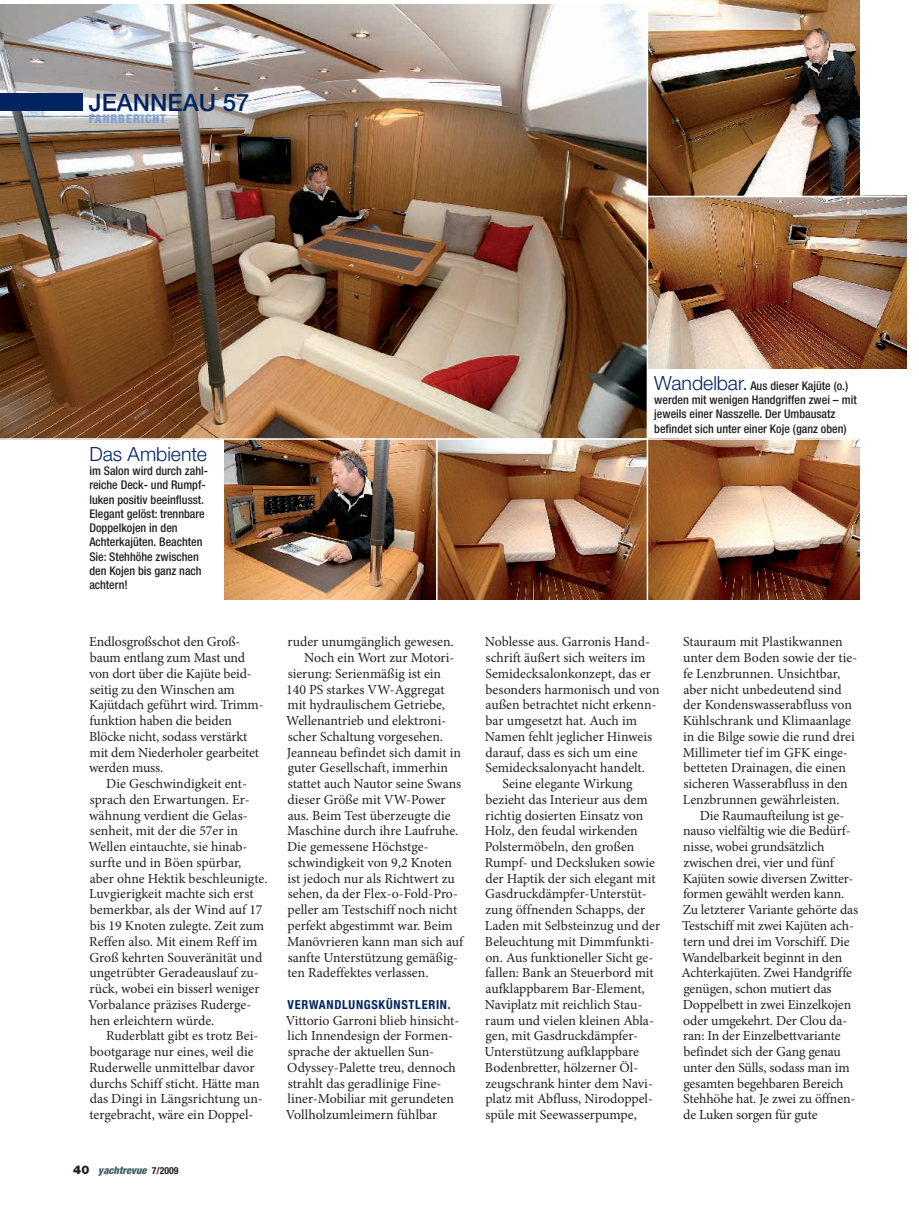
<style>
.page{position:relative;width:919px;height:1217px;background:#fff}
.page>*{position:absolute;margin:0;border:0;box-sizing:border-box;transform-origin:0 0}
.t1{font:500 24px "Helvetica Neue LT Std";color:#002462}
.t2{font:300 19.5px "Helvetica Neue LT Std";color:#002462}
.t3{font:13.8px/15.8px "Minion Pro";letter-spacing:-.005em;color:#231f20}
.t4{font:700 condensed 12.45px "Helvetica Neue LT Std";letter-spacing:.055em;color:#002462}
.t5{font:500 condensed 12px/14.2px "Helvetica Neue LT Std";color:#231f20}
.t6{font:800 condensed 12px "Helvetica Neue LT Std";letter-spacing:.075em;color:#7f9fd2}
.t7{font:italic 900 condensed 10.5px "Helvetica Neue LT Std";color:#47626e}
.s1{font-style:normal;font-stretch:normal;font-size:12px;color:#231f20}
.s2{font-weight:700;font-style:normal;font-size:9.75px;color:#231f20}
.s3{font-weight:300;font-stretch:normal;font-size:19.5px;color:#002462}
</style>
<div class="page">
<img style="left:0;top:4px;width:646px;height:434px">
<img style="left:224px;top:439px;width:635px;height:161px">
<img style="left:648px;top:197px;width:258px;height:171px">
<img style="left:648px;top:0;width:211px;height:196px">
<div style="left:0;top:94px;width:83px;height:17px;background:#002462"></div>
<hr style="left:436px;top:438px;width:1px;height:163px;background:#fff">
<hr style="left:646px;top:0;width:2px;height:601px;background:#fff">
<h1 class="t1" style="left:89px;top:88px;width:162px">JEANNEAU 57</h1>
<p class="t6" style="left:89px;top:112px;width:79px">FAHRBERICHT</p>
<h2 class="t2" style="left:89px;top:442px;width:119px">Das Ambiente</h2>
<p class="t5" style="left:89px;top:463px;width:120px">im Salon wird durch zahl&shy;reiche Deck- und Rumpf&shy;luken positiv beeinflusst.<br>Elegant gelöst: trennbare<br>Doppelkojen in den<br>Achterkajüten. Beachten<br>Sie: Stehhöhe zwischen den Kojen bis ganz nach achtern!</p>
<p class="t3" style="left:89px;top:633px;width:176px">Endlosgroßschot den Groß&shy;baum entlang zum Mast und von dort über die Kajüte beid&shy;seitig zu den Winschen am<br>Kajütdach geführt wird. Trimm&shy;funktion haben die beiden<br>Blöcke nicht, sodass verstärkt mit dem Niederholer gearbeitet werden muss.</p>
<p class="t3" style="left:88px;top:775px;width:181px;text-indent:18px">Die Geschwindigkeit ent&shy;sprach den Erwartungen. Er&shy;wähnung verdient die Gelas&shy;senheit, mit der die 57er in<br>Wellen eintauchte, sie hinab&shy;surfte und in Böen spürbar,<br>aber ohne Hektik beschleunigte.<br>Luvgierigkeit machte sich erst bemerkbar, als der Wind auf 17 bis 19 Knoten zulegte. Zeit zum<br>Reffen also. Mit einem Reff im<br>Groß kehrten Souveränität und ungetrübter Geradeauslauf zu&shy;rück, wobei ein bisserl weniger<br>Vorbalance präzises Ruderge&shy;hen erleichtern würde.</p>
<p class="t3" style="left:89px;top:1027px;width:175px;text-indent:17px">Ruderblatt gibt es trotz Bei&shy;bootgarage nur eines, weil die<br>Ruderwelle unmittelbar davor durchs Schiff sticht. Hätte man das Dingi in Längsrichtung un&shy;tergebracht, wäre ein Doppel-</p>
<p class="t7" style="left:73px;top:1164px;width:107px"><span class="s1">40</span> yachtrevue <span class="s2">7/2009</span></p>
<p class="t3" style="left:287px;top:633px;width:168px">ruder unumgänglich gewesen.</p>
<p class="t3" style="left:304px;top:649px;width:152px">Noch ein Wort zur Motori-</p>
<p class="t3" style="left:288px;top:665px;width:155px">sierung: Serienmäßig ist ein</p>
<p class="t3" style="left:286px;top:680px;width:160px">140 PS starkes VW-Aggregat</p>
<p class="t3" style="left:287px;top:696px;width:159px">mit hydraulischem Getriebe,</p>
<p class="t3" style="left:286px;top:712px;width:161px">Wellenantrieb und elektroni-</p>
<p class="t3" style="left:288px;top:728px;width:157px">scher Schaltung vorgesehen.</p>
<p class="t3" style="left:287px;top:743px;width:175px">Jeanneau befindet sich damit in</p>
<p class="t3" style="left:288px;top:759px;width:162px">guter Gesellschaft, immerhin</p>
<p class="t3" style="left:288px;top:775px;width:175px">stattet auch Nautor seine Swans</p>
<p class="t3" style="left:287px;top:791px;width:160px">dieser Größe mit VW-Power</p>
<p class="t3" style="left:288px;top:806px;width:164px">aus. Beim Test überzeugte die</p>
<p class="t3" style="left:287px;top:822px;width:173px">Maschine durch ihre Laufruhe.</p>
<p class="t3" style="left:287px;top:838px;width:143px">Die gemessene Höchstge-</p>
<p class="t3" style="left:288px;top:854px;width:166px">schwindigkeit von 9,2 Knoten</p>
<p class="t3" style="left:287px;top:869px;width:169px">ist jedoch nur als Richtwert zu</p>
<p class="t3" style="left:288px;top:885px;width:172px">sehen, da der Flex-o-Fold-Pro-</p>
<p class="t3" style="left:287px;top:901px;width:171px">peller am Testschiff noch nicht</p>
<p class="t3" style="left:287px;top:917px;width:167px">perfekt abgestimmt war. Beim</p>
<p class="t3" style="left:287px;top:932px;width:178px">Manövrieren kann man sich auf</p>
<p class="t3" style="left:288px;top:948px;width:172px">sanfte Unterstützung gemäßig-</p>
<p class="t3" style="left:287px;top:964px;width:143px">ten Radeffektes verlassen.</p>
<p class="t4" style="left:287px;top:996px;width:165px">VERWANDLUNGSKÜNSTLERIN.</p>
<p class="t3" style="left:286px;top:1011px;width:175px">Vittorio Garroni blieb hinsicht&shy;lich Innendesign der Formen&shy;sprache der aktuellen Sun-<br>Odyssey-Palette treu, dennoch strahlt das geradlinige Fine&shy;liner-Mobiliar mit gerundeten<br>Vollholzumleimern fühlbar</p>
<p class="t5" style="left:654px;top:378px;width:204px"><span class="s3">Wandelbar.</span> Aus dieser Kajüte (o.) werden mit wenigen Handgriffen zwei – mit jeweils einer Nasszelle. Der Umbausatz befindet sich unter einer Koje (ganz oben)</p>
<p class="t3" style="left:485px;top:633px;width:166px">Noblesse aus. Garronis Hand-</p>
<p class="t3" style="left:485px;top:649px;width:161px">schrift äußert sich weiters im</p>
<p class="t3" style="left:485px;top:665px;width:167px">Semidecksalonkonzept, das er</p>
<p class="t3" style="left:485px;top:680px;width:176px">besonders harmonisch und von</p>
<p class="t3" style="left:485px;top:696px;width:172px">außen betrachtet nicht erkenn-</p>
<p class="t3" style="left:485px;top:712px;width:153px">bar umgesetzt hat. Auch im</p>
<p class="t3" style="left:485px;top:728px;width:169px">Namen fehlt jeglicher Hinweis</p>
<p class="t3" style="left:485px;top:743px;width:154px">darauf, dass es sich um eine</p>
<p class="t3" style="left:485px;top:759px;width:161px">Semidecksalonyacht handelt.</p>
<p class="t3" style="left:502px;top:775px;width:132px">Seine elegante Wirkung</p>
<p class="t3" style="left:485px;top:791px;width:164px">bezieht das Interieur aus dem</p>
<p class="t3" style="left:485px;top:806px;width:159px">richtig dosierten Einsatz von</p>
<p class="t3" style="left:485px;top:822px;width:154px">Holz, den feudal wirkenden</p>
<p class="t3" style="left:485px;top:838px;width:151px">Polstermöbeln, den großen</p>
<p class="t3" style="left:485px;top:854px;width:171px">Rumpf- und Decksluken sowie</p>
<p class="t3" style="left:485px;top:869px;width:172px">der Haptik der sich elegant mit</p>
<p class="t3" style="left:485px;top:885px;width:163px">Gasdruckdämpfer-Unterstüt-</p>
<p class="t3" style="left:485px;top:901px;width:161px">zung öffnenden Schapps, der</p>
<p class="t3" style="left:485px;top:917px;width:177px">Laden mit Selbsteinzug und der</p>
<p class="t3" style="left:485px;top:932px;width:171px">Beleuchtung mit Dimmfunkti-</p>
<p class="t3" style="left:485px;top:948px;width:169px">on. Aus funktioneller Sicht ge-</p>
<p class="t3" style="left:485px;top:964px;width:170px">fallen: Bank an Steuerbord mit</p>
<p class="t3" style="left:485px;top:980px;width:161px">aufklappbarem Bar-Element,</p>
<p class="t3" style="left:485px;top:995px;width:159px">Naviplatz mit reichlich Stau-</p>
<p class="t3" style="left:485px;top:1011px;width:170px">raum und vielen kleinen Abla-</p>
<p class="t3" style="left:485px;top:1027px;width:154px">gen, mit Gasdruckdämpfer-</p>
<p class="t3" style="left:484px;top:1043px;width:156px">Unterstützung aufklappbare</p>
<p class="t3" style="left:485px;top:1058px;width:155px">Bodenbretter, hölzerner Öl-</p>
<p class="t3" style="left:485px;top:1074px;width:169px">zeugschrank hinter dem Navi-</p>
<p class="t3" style="left:485px;top:1090px;width:169px">platz mit Abfluss, Nirodoppel-</p>
<p class="t3" style="left:485px;top:1106px;width:153px">spüle mit Seewasserpumpe,</p>
<p class="t3" style="left:682px;top:633px;width:176px">Stauraum mit Plastikwannen unter dem Boden sowie der tie&shy;fe Lenzbrunnen. Unsichtbar, aber nicht unbedeutend sind der Kondenswasserabfluss von<br>Kühlschrank und Klimaanlage in die Bilge sowie die rund drei<br>Millimeter tief im GFK einge&shy;betteten Drainagen, die einen sicheren Wasserabfluss in den<br>Lenzbrunnen gewährleisten.</p>
<p class="t3" style="left:681px;top:806px;width:178px;text-indent:18px">Die Raumaufteilung ist ge&shy;nauso vielfältig wie die Bedürf&shy;nisse, wobei grundsätzlich zwischen drei, vier und fünf<br>Kajüten sowie diversen Zwitter&shy;formen gewählt werden kann.<br>Zu letzterer Variante gehörte das<br>Testschiff mit zwei Kajüten ach&shy;tern und drei im Vorschiff. Die<br>Wandelbarkeit beginnt in den<br>Achterkajüten. Zwei Handgriffe genügen, schon mutiert das<br>Doppelbett in zwei Einzelkojen oder umgekehrt. Der Clou da&shy;ran: In der Einzelbettvariante befindet sich der Gang genau unter den Sülls, sodass man im gesamten begehbaren Bereich<br>Stehhöhe hat. Je zwei zu öffnen&shy;de Luken sorgen für gute</p>
</div>
